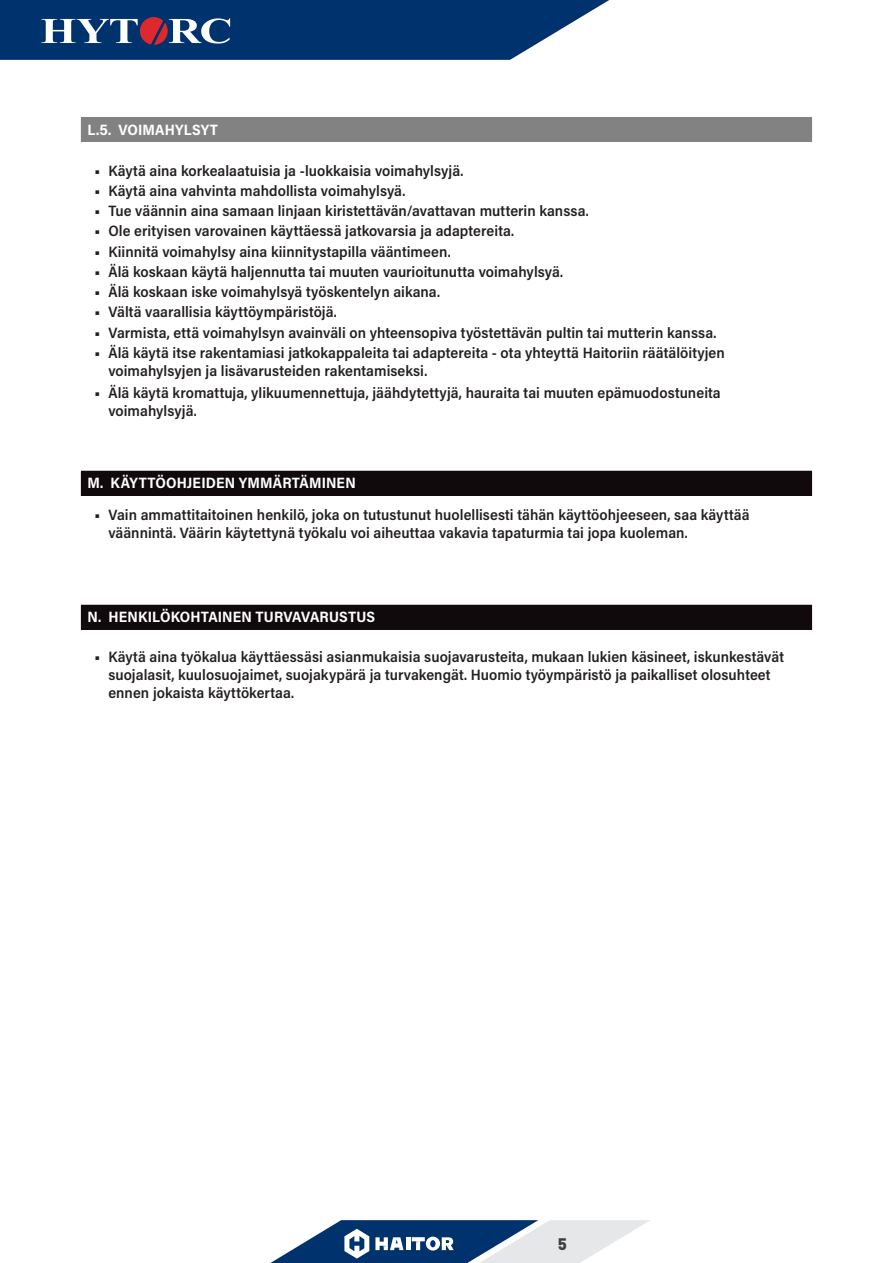
<style>
.page{position:relative;width:893px;height:1263px;background:#fff}
.page>*{position:absolute;margin:0;border:0;box-sizing:border-box;transform-origin:0 0}
.t1{font:900 16.5px "DINOT";color:#3e3e3f}
.t2{font:600 15px/18px "Acumin Pro Semi Cond";letter-spacing:.005em;color:#231f20}
.Ops_Manual_Body_Copy{font:700 15px "Acumin Pro Semi Cond";letter-spacing:.01em;color:#fff}
.s1{font-weight:900}
</style>
<div class="page">
<svg style="left:270px;top:1220px;width:380px;height:43px"></svg>
<svg style="left:0;top:0;width:609px;height:60px"></svg>
<div style="left:81px;top:117px;width:731px;height:25px;background:#838283"></div>
<div style="left:81px;top:471px;width:731px;height:25px;background:#110a0c"></div>
<div style="left:81px;top:605px;width:731px;height:25px;background:#110a0c"></div>
<p class="Ops_Manual_Body_Copy" style="left:87px;top:119px;width:132px">L.5. VOIMAHYLSYT</p>
<p class="t2" style="left:95px;top:161px;width:370px"><span class="s1">•</span> Käytä aina korkealaatuisia ja -luokkaisia voimahylsyjä.</p>
<p class="t2" style="left:95px;top:181px;width:312px"><span class="s1">•</span> Käytä aina vahvinta mahdollista voimahylsyä.</p>
<p class="t2" style="left:95px;top:201px;width:495px"><span class="s1">•</span> Tue väännin aina samaan linjaan kiristettävän/avattavan mutterin kanssa.</p>
<p class="t2" style="left:95px;top:221px;width:421px"><span class="s1">•</span> Ole erityisen varovainen käyttäessä jatkovarsia ja adaptereita.</p>
<p class="t2" style="left:95px;top:242px;width:357px"><span class="s1">•</span> Kiinnitä voimahylsy aina kiinnitystapilla vääntimeen.</p>
<p class="t2" style="left:95px;top:262px;width:470px"><span class="s1">•</span> Älä koskaan käytä haljennutta tai muuten vaurioitunutta voimahylsyä.</p>
<p class="t2" style="left:95px;top:282px;width:347px"><span class="s1">•</span> Älä koskaan iske voimahylsyä työskentelyn aikana.</p>
<p class="t2" style="left:95px;top:302px;width:243px"><span class="s1">•</span> Vältä vaarallisia käyttöympäristöjä.</p>
<p class="t2" style="left:95px;top:323px;width:623px"><span class="s1">•</span> Varmista, että voimahylsyn avainväli on yhteensopiva työstettävän pultin tai mutterin kanssa.</p>
<p class="t2" style="left:108px;top:343px;width:618px;text-indent:-14px"><span class="s1">•</span> Älä käytä itse rakentamiasi jatkokappaleita tai adaptereita - ota yhteyttä Haitoriin räätälöityjen voimahylsyjen ja lisävarusteiden rakentamiseksi.</p>
<p class="t2" style="left:108px;top:383px;width:614px;text-indent:-14px"><span class="s1">•</span> Älä käytä kromattuja, ylikuumennettuja, jäähdytettyjä, hauraita tai muuten epämuodostuneita voimahylsyjä.</p>
<p class="Ops_Manual_Body_Copy" style="left:87px;top:472px;width:270px">M. KÄYTTÖOHJEIDEN YMMÄRTÄMINEN</p>
<p class="t2" style="left:108px;top:505px;width:643px;text-indent:-14px"><span class="s1">•</span> Vain ammattitaitoinen henkilö, joka on tutustunut huolellisesti tähän käyttöohjeeseen, saa käyttää väännintä. Väärin käytettynä työkalu voi aiheuttaa vakavia tapaturmia tai jopa kuoleman.</p>
<p class="Ops_Manual_Body_Copy" style="left:87px;top:606px;width:289px">N. HENKILÖKOHTAINEN TURVAVARUSTUS</p>
<p class="t2" style="left:108px;top:647px;width:677px;text-indent:-14px"><span class="s1">•</span> Käytä aina työkalua käyttäessäsi asianmukaisia suojavarusteita, mukaan lukien käsineet, iskunkestävät suojalasit, kuulosuojaimet, suojakypärä ja turvakengät. Huomio työympäristö ja paikalliset olosuhteet ennen jokaista käyttökertaa.</p>
<p class="t1" style="left:558px;top:1233px;width:11px">5</p>
</div>
